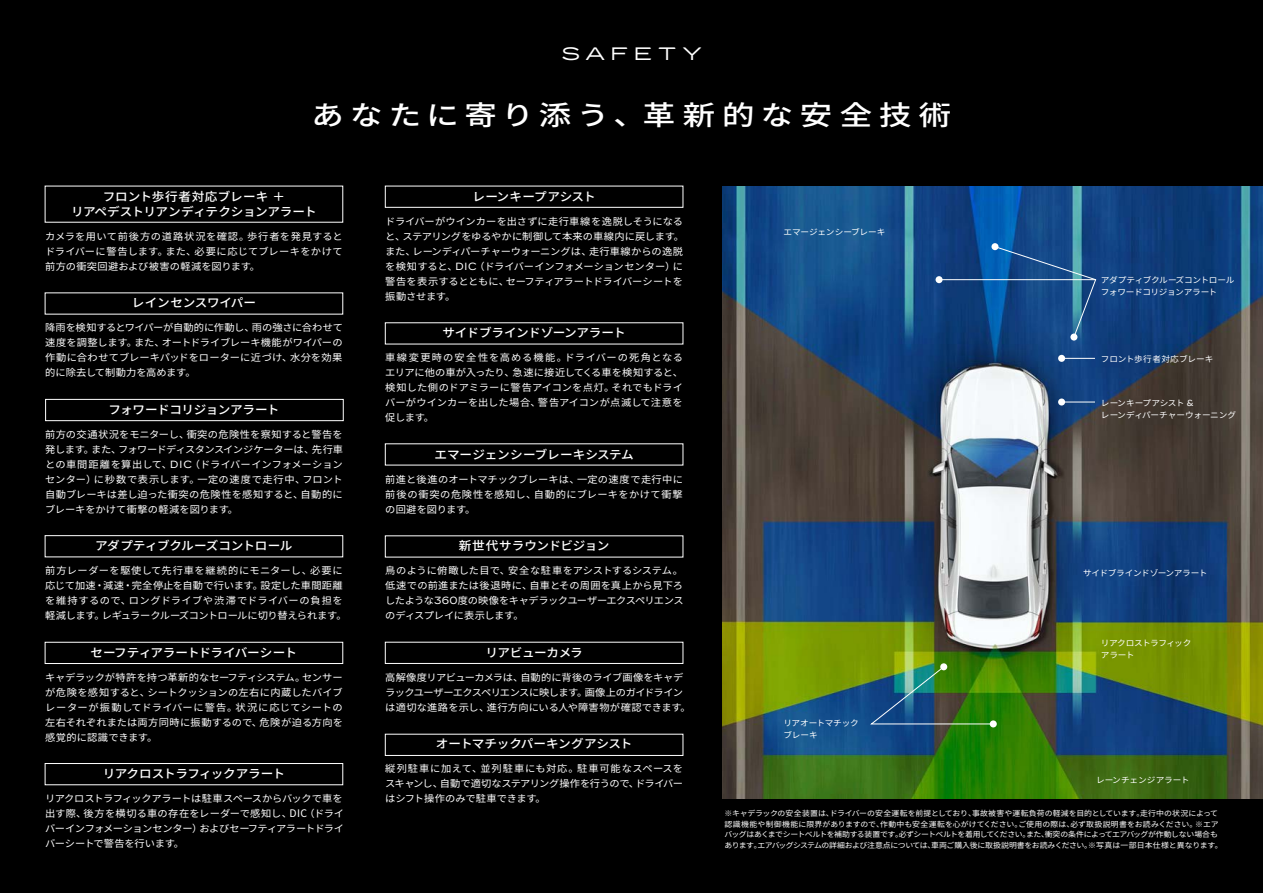
<style>
.page{position:relative;width:1263px;height:893px;background:#000}
.page>*{position:absolute;margin:0;border:0;box-sizing:border-box;transform-origin:0 0}
.t1{font:500 27px "Source Han Sans";letter-spacing:.195em;color:#fff;scale:1.2 1}
.t2{font:expanded 18px "Cadillac Gothic";letter-spacing:.295em;color:#fff}
.t3{font:500 12px/15px "Source Han Sans";letter-spacing:-.025em;color:#fff;text-align:center;scale:1.05 1}
.t4{font:500 12px "Source Han Sans";letter-spacing:-.045em;color:#fff;scale:1.05 1}
.t5{font:9.75px/15px "Source Han Sans";color:#fff;text-align:justify;scale:1.05 1}
.t6{font:9.75px/15px "Source Han Sans";letter-spacing:-.025em;color:#fff;scale:1.05 1}
.t7{font:9.75px/15px "Source Han Sans";letter-spacing:-.03em;color:#fff;scale:1.05 1}
.t8{font:8.25px/12px "Source Han Sans";letter-spacing:-.03em;color:#fff;scale:1.05 1}
.t9{font:8.25px/12px "Source Han Sans";letter-spacing:-.01em;color:#fff;scale:1.05 1}
.t10{font:8.25px/12px "Source Han Sans";letter-spacing:-.055em;color:#fff;scale:1.05 1}
.t11{font:8.25px "Source Han Sans";letter-spacing:.005em;color:#fff;scale:1.05 1}
.t12{font:8.25px "Source Han Sans";letter-spacing:-.005em;color:#fff;scale:1.05 1}
.t13{font:7.5px/10.5px "Source Han Sans";letter-spacing:-.025em;color:#fff;scale:1.05 1}
.s1{font-family:"Cadillac Gothic";font-size:10.5px}
.s2{font-size:10.5px}
.s3{font-family:"Cadillac Gothic";font-size:8.85px}
</style>
<div class="page">
<img style="left:723px;top:186px;width:540px;height:612px">
<div style="left:385px;top:186px;width:298px;height:22px;border:1px solid #fff"></div>
<div style="left:385px;top:642px;width:298px;height:22px;border:1px solid #fff"></div>
<div style="left:385px;top:734px;width:298px;height:22px;border:1px solid #fff"></div>
<div style="left:45px;top:399px;width:299px;height:22px;border:1px solid #fff"></div>
<div style="left:45px;top:535px;width:298px;height:22px;border:1px solid #fff"></div>
<div style="left:45px;top:642px;width:298px;height:22px;border:1px solid #fff"></div>
<div style="left:45px;top:763px;width:298px;height:22px;border:1px solid #fff"></div>
<img style="left:869px;top:666px;width:125px;height:59px">
<hr style="left:939px;top:279px;width:156px;height:1px;background:#fff">
<svg style="left:994px;top:246px;width:102px;height:92px;background:#1d5591"></svg>
<hr style="left:1061px;top:358px;width:34px;height:1px;background:#fff">
<hr style="left:1061px;top:402px;width:34px;height:1px;background:#fff">
<div style="left:991px;top:243px;width:7px;height:7px;background:#fff;border-radius:50%"></div>
<div style="left:935px;top:276px;width:7px;height:7px;background:#fff;border-radius:50%"></div>
<div style="left:1070px;top:334px;width:7px;height:7px;background:#fff;border-radius:50%"></div>
<div style="left:1058px;top:355px;width:7px;height:7px;background:#fff;border-radius:50%"></div>
<div style="left:1058px;top:398px;width:7px;height:8px;background:#fff;border-radius:50%"></div>
<div style="left:940px;top:663px;width:7px;height:7px;background:#fff;border-radius:50%"></div>
<div style="left:990px;top:720px;width:7px;height:7px;background:#fff;border-radius:50%"></div>
<h2 class="t2" style="left:561px;top:43px;width:142px">SAFETY</h2>
<h1 class="t1" style="left:312px;top:100px;width:535px">あなたに寄り添う、革新的な安全技術</h1>
<p class="t3" style="left:71px;top:189px;width:236px">フロント歩行者対応ブレーキ ＋<br>リアペデストリアンディテクションアラート</p>
<p class="t5" style="left:45px;top:229px;width:285px">カメラを用いて前後方の道路状況を確認。歩行者を発見するとドライバーに警告します。また、必要に応じてブレーキをかけて前方の衝突回避および被害の軽減を図ります。</p>
<p class="t3" style="left:132px;top:296px;width:120px">レインセンスワイパー</p>
<p class="t5" style="left:45px;top:320px;width:285px">降雨を検知するとワイパーが自動的に作動し、雨の強さに合わせて速度を調整します。また、オートドライブレーキ機能がワイパーの作動に合わせてブレーキパッドをローターに近づけ、水分を効果的に除去して制動力を高めます。</p>
<p class="t3" style="left:108px;top:402px;width:165px">フォワードコリジョンアラート</p>
<p class="t5" style="left:45px;top:427px;width:285px">前方の交通状況をモニターし、衝突の危険性を察知すると警告を発します。また、フォワードディスタンスインジケーターは、先行車との車間距離を算出して、<span class="s1">DIC</span>（ドライバーインフォメーションセンター）に秒数で表示します。一定の速度で走行中、フロント自動ブレーキは差し迫った衝突の危険性を感知すると、自動的にブレーキをかけて衝撃の軽減を図ります。</p>
<p class="t3" style="left:95px;top:539px;width:189px">アダプティブクルーズコントロール</p>
<p class="t5" style="left:45px;top:563px;width:289px;text-align:left">前方レーダーを駆使して先行車を継続的にモニターし、必要に応じて加速・減速・完全停止を自動で行います。設定した車間距離を維持するので、ロングドライブや渋滞でドライバーの負担を軽減します。レギュラークルーズコントロールに切り替えられます。</p>
<p class="t3" style="left:91px;top:645px;width:198px">セーフティアラートドライバーシート</p>
<p class="t5" style="left:45px;top:670px;width:285px">キャデラックが特許を持つ革新的なセーフティシステム。センサーが危険を感知すると、シートクッションの左右に内蔵したバイブレーターが振動してドライバーに警告。状況に応じてシートの左右それぞれまたは両方同時に振動するので、危険が迫る方向を感覚的に認識できます。</p>
<p class="t4" style="left:103px;top:767px;width:175px">リアクロストラフィックアラート</p>
<p class="t6" style="left:45px;top:791px;width:286px">リアクロストラフィックアラートは駐車スペースからバックで車を出す際、後方を横切る車の存在をレーダーで感知し、<span class="s2">DIC</span>（ドライバーインフォメーションセンター）およびセーフティアラートドライバーシートで警告を行います。</p>
<p class="t3" style="left:472px;top:189px;width:119px">レーンキープアシスト</p>
<p class="t5" style="left:385px;top:214px;width:286px">ドライバーがウインカーを出さずに走行車線を逸脱しそうになると、ステアリングをゆるやかに制御して本来の車線内に戻します。また、レーンディパーチャーウォーニングは、走行車線からの逸脱を検知すると、<span class="s1">DIC</span>（ドライバーインフォメーションセンター）に警告を表示するとともに、セーフティアラートドライバーシートを振動させます。</p>
<p class="t3" style="left:442px;top:326px;width:176px">サイドブラインドゾーンアラート</p>
<p class="t5" style="left:385px;top:350px;width:285px">車線変更時の安全性を高める機能。ドライバーの死角となるエリアに他の車が入ったり、急速に接近してくる車を検知すると、検知した側のドアミラーに警告アイコンを点灯。それでもドライバーがウインカーを出した場合、警告アイコンが点滅して注意を促します。</p>
<p class="t3" style="left:435px;top:447px;width:191px">エマージェンシーブレーキシステム</p>
<p class="t5" style="left:385px;top:472px;width:285px">前進と後進のオートマチックブレーキは、一定の速度で走行中に前後の衝突の危険性を感知し、自動的にブレーキをかけて衝撃の回避を図ります。</p>
<p class="t3" style="left:459px;top:539px;width:145px">新世代サラウンドビジョン</p>
<p class="t5" style="left:385px;top:563px;width:286px">鳥のように俯瞰した目で、安全な駐車をアシストするシステム。低速での前進または後退時に、自車とその周囲を真上から見下ろしたような<span class="s1">360</span>度の映像をキャデラックユーザーエクスペリエンスのディスプレイに表示します。</p>
<p class="t3" style="left:485px;top:645px;width:94px">リアビューカメラ</p>
<p class="t7" style="left:385px;top:670px;width:292px">高解像度リアビューカメラは、自動的に背後のライブ画像をキャデラックユーザーエクスペリエンスに映します。画像上のガイドラインは適切な進路を示し、進行方向にいる人や障害物が確認できます。</p>
<p class="t3" style="left:436px;top:737px;width:189px">オートマチックパーキングアシスト</p>
<p class="t5" style="left:385px;top:761px;width:285px">縦列駐車に加えて、並列駐車にも対応。駐車可能なスペースをスキャンし、自動で適切なステアリング操作を行うので、ドライバーはシフト操作のみで駐車できます。</p>
<p class="t12" style="left:783px;top:228px;width:99px">エマージェンシーブレーキ</p>
<p class="t8" style="left:783px;top:718px;width:73px">リアオートマチックブレーキ</p>
<p class="t8" style="left:1101px;top:274px;width:129px">アダプティブクルーズコントロールフォワードコリジョンアラート</p>
<p class="t11" style="left:1101px;top:354px;width:109px">フロント歩行者対応ブレーキ</p>
<p class="t9" style="left:1101px;top:397px;width:130px">レーンキープアシスト <span class="s3">&amp;<br></span>レーンディパーチャーウォーニング</p>
<p class="t8" style="left:1083px;top:567px;width:120px">サイドブラインドゾーンアラート</p>
<p class="t10" style="left:1101px;top:637px;width:88px">リアクロストラフィックアラート</p>
<p class="t8" style="left:1096px;top:774px;width:90px">レーンチェンジアラート</p>
<p class="t13" style="left:725px;top:808px;width:476px">※キャデラックの安全装置は、ドライバーの安全運転を前提としており、事故被害や運転負荷の軽減を目的としています。走行中の状況によって認識機能や制御機能に限界がありますので、作動中も安全運転を心がけてください。ご使用の際は、必ず取扱説明書をお読みください。※エアバッグはあくまでシートベルトを補助する装置です。必ずシートベルトを着用してください。また、衝突の条件によってエアバッグが作動しない場合もあります。エアバッグシステムの詳細および注意点については、車両ご購入後に取扱説明書をお読みください。※写真は一部日本仕様と異なります。</p>
</div>
